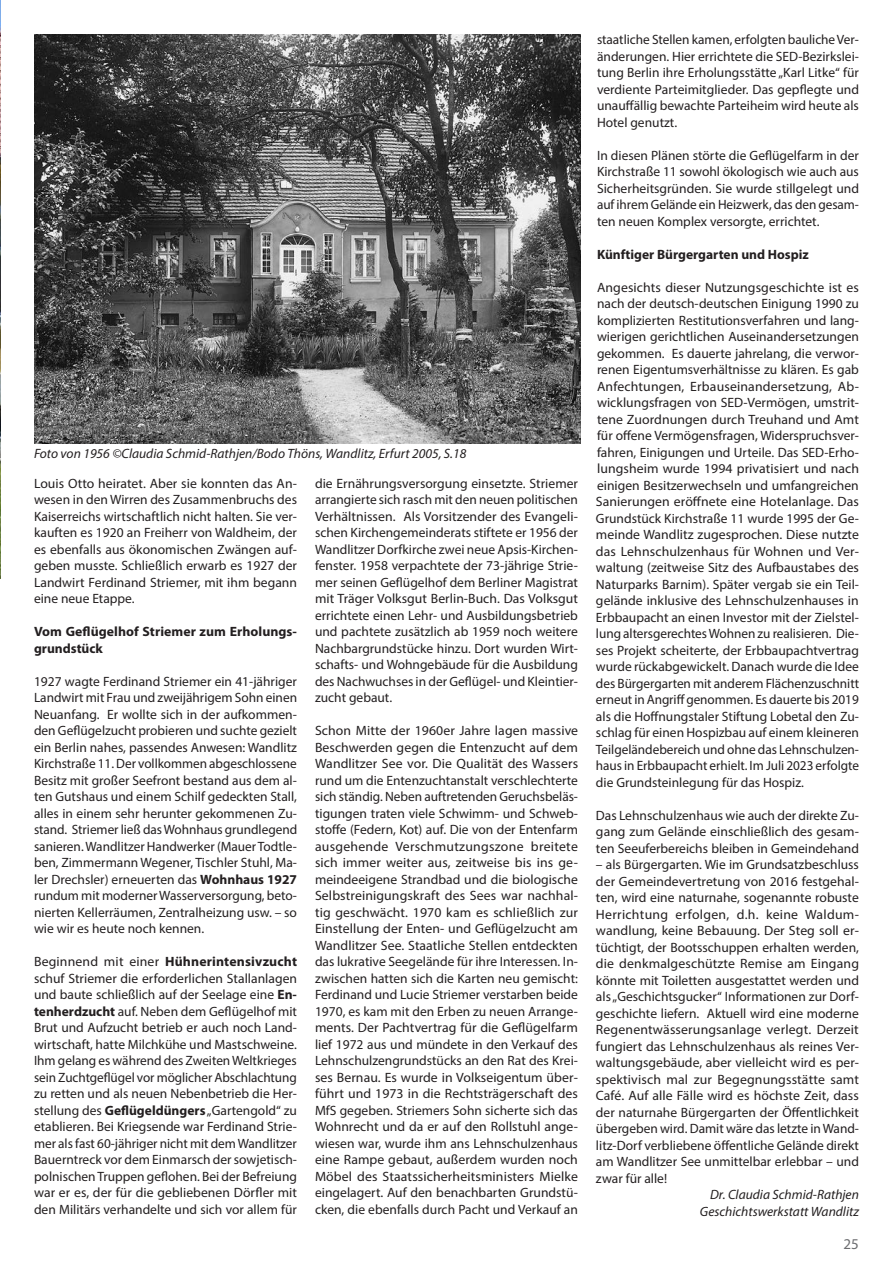
<style>
.page{position:relative;width:893px;height:1263px;background:#fff}
.page>*{position:absolute;margin:0;border:0;box-sizing:border-box;transform-origin:0 0}
.t1{font:15px "Myriad Pro";color:#6c6d70}
.Blocksatz_Zwei{font:13.5px/16.5px "Myriad Pro";color:#231f20;text-align:justify}
.Blocksatz_Zwei-2{font:italic 13.5px "Myriad Pro";color:#231f20}
.Blocksatz_Zwei-3{font:700 13.5px/16.5px "Myriad Pro";color:#231f20}
.s1{font-weight:700}
</style>
<div class="page">
<img style="left:0;top:0;width:1px;height:578px">
<img style="left:34px;top:34px;width:546px;height:409px">
<p class="Blocksatz_Zwei-2" style="left:34px;top:445px;width:434px">Foto von 1956 ©Claudia Schmid-Rathjen/Bodo Thöns, Wandlitz, Erfurt 2005, S.18</p>
<p class="Blocksatz_Zwei" style="left:34px;top:475px;width:265px">Louis Otto heiratet. Aber sie konnten das An&shy;wesen in den Wirren des Zusammenbruchs des Kaiserreichs wirtschaftlich nicht halten. Sie ver&shy;kauften es 1920 an Freiherr von Waldheim, der es ebenfalls aus ökonomischen Zwängen auf&shy;geben musste. Schließlich erwarb es 1927 der Landwirt Ferdinand Striemer, mit ihm begann eine neue Etappe.</p>
<p class="Blocksatz_Zwei-3" style="left:34px;top:623px;width:264px">Vom Geflügelhof Striemer zum Erholungs&shy;grundstück</p>
<p class="Blocksatz_Zwei" style="left:34px;top:673px;width:265px">1927 wagte Ferdinand Striemer ein 41-jähriger Landwirt mit Frau und zweijährigem Sohn einen Neuanfang. Er wollte sich in der aufkommen&shy;den Geflügelzucht probieren und suchte gezielt ein Berlin nahes, passendes Anwesen: Wandlitz Kirchstraße 11. Der vollkommen abgeschlossene Besitz mit großer Seefront bestand aus dem al&shy;ten Gutshaus und einem Schilf gedeckten Stall, alles in einem sehr herunter gekommenen Zu&shy;stand. Striemer ließ das Wohnhaus grundlegend sanieren. Wandlitzer Handwerker (Mauer Todtle&shy;ben, Zimmermann Wegener, Tischler Stuhl, Ma&shy;ler Drechsler) erneuerten das <span class="s1">Wohnhaus 1927 </span>rundum mit moderner Wasserversorgung, beto&shy;nierten Kellerräumen, Zentralheizung usw. – so wie wir es heute noch kennen.</p>
<p class="Blocksatz_Zwei" style="left:34px;top:953px;width:265px">Beginnend mit einer <span class="s1">Hühnerintensivzucht </span>schuf Striemer die erforderlichen Stallanlagen und baute schließlich auf der Seelage eine <span class="s1">En&shy;tenherdzucht</span> auf. Neben dem Geflügelhof mit Brut und Aufzucht betrieb er auch noch Land&shy;wirtschaft, hatte Milchkühe und Mastschweine.<br>Ihm gelang es während des Zweiten Weltkrieges sein Zuchtgeflügel vor möglicher Abschlachtung zu retten und als neuen Nebenbetrieb die Her&shy;stellung des <span class="s1">Geflügeldüngers</span> „Gartengold“ zu etablieren. Bei Kriegsende war Ferdinand Strie&shy;mer als fast 60-jähriger nicht mit dem Wandlitzer Bauerntreck vor dem Einmarsch der sowjetisch&shy;polnischen Truppen geflohen. Bei der Befreiung war er es, der für die gebliebenen Dörfler mit den Militärs verhandelte und sich vor allem für</p>
<p class="Blocksatz_Zwei" style="left:315px;top:475px;width:265px">die Ernährungsversorgung einsetzte. Striemer arrangierte sich rasch mit den neuen politischen Verhältnissen. Als Vorsitzender des Evangeli&shy;schen Kirchengemeinderats stiftete er 1956 der Wandlitzer Dorfkirche zwei neue Apsis-Kirchen&shy;fenster. 1958 verpachtete der 73-jährige Strie&shy;mer seinen Geflügelhof dem Berliner Magistrat mit Träger Volksgut Berlin-Buch. Das Volksgut errichtete einen Lehr- und Ausbildungsbetrieb und pachtete zusätzlich ab 1959 noch weitere Nachbargrundstücke hinzu. Dort wurden Wirt&shy;schafts- und Wohngebäude für die Ausbildung des Nachwuchses in der Geflügel- und Kleintier&shy;zucht gebaut.</p>
<p class="Blocksatz_Zwei" style="left:315px;top:722px;width:265px">Schon Mitte der 1960er Jahre lagen massive Beschwerden gegen die Entenzucht auf dem Wandlitzer See vor. Die Qualität des Wassers rund um die Entenzuchtanstalt verschlechterte sich ständig. Neben auftretenden Geruchsbeläs&shy;tigungen traten viele Schwimm- und Schweb&shy;stoffe (Federn, Kot) auf. Die von der Entenfarm ausgehende Verschmutzungszone breitete sich immer weiter aus, zeitweise bis ins ge&shy;meindeeigene Strandbad und die biologische Selbstreinigungskraft des Sees war nachhal&shy;tig geschwächt. 1970 kam es schließlich zur Einstellung der Enten- und Geflügelzucht am Wandlitzer See. Staatliche Stellen entdeckten das lukrative Seegelände für ihre Interessen. In&shy;zwischen hatten sich die Karten neu gemischt:<br>Ferdinand und Lucie Striemer verstarben beide 1970, es kam mit den Erben zu neuen Arrange&shy;ments. Der Pachtvertrag für die Geflügelfarm lief 1972 aus und mündete in den Verkauf des Lehnschulzengrundstücks an den Rat des Krei&shy;ses Bernau. Es wurde in Volkseigentum über&shy;führt und 1973 in die Rechtsträgerschaft des MfS gegeben. Striemers Sohn sicherte sich das Wohnrecht und da er auf den Rollstuhl ange&shy;wiesen war, wurde ihm ans Lehnschulzenhaus eine Rampe gebaut, außerdem wurden noch Möbel des Staatssicherheitsministers Mielke eingelagert. Auf den benachbarten Grundstü&shy;cken, die ebenfalls durch Pacht und Verkauf an</p>
<p class="Blocksatz_Zwei" style="left:597px;top:31px;width:264px">staatliche Stellen kamen, erfolgten bauliche Ver&shy;änderungen. Hier errichtete die SED-Bezirkslei&shy;tung Berlin ihre Erholungsstätte „Karl Litke“ für verdiente Parteimitglieder. Das gepflegte und unauffällig bewachte Parteiheim wird heute als Hotel genutzt.</p>
<p class="Blocksatz_Zwei" style="left:597px;top:147px;width:264px">In diesen Plänen störte die Geflügelfarm in der Kirchstraße 11 sowohl ökologisch wie auch aus Sicherheitsgründen. Sie wurde stillgelegt und auf ihrem Gelände ein Heizwerk, das den gesam&shy;ten neuen Komplex versorgte, errichtet.</p>
<p class="Blocksatz_Zwei-3" style="left:597px;top:245px;width:213px">Künftiger Bürgergarten und Hospiz</p>
<p class="Blocksatz_Zwei" style="left:596px;top:279px;width:265px">Angesichts dieser Nutzungsgeschichte ist es nach der deutsch-deutschen Einigung 1990 zu komplizierten Restitutionsverfahren und lang&shy;wierigen gerichtlichen Auseinandersetzungen gekommen. Es dauerte jahrelang, die verwor&shy;renen Eigentumsverhältnisse zu klären. Es gab Anfechtungen, Erbauseinandersetzung, Ab&shy;wicklungsfragen von SED-Vermögen, umstrit&shy;tene Zuordnungen durch Treuhand und Amt für offene Vermögensfragen, Widerspruchsver&shy;fahren, Einigungen und Urteile. Das SED-Erho&shy;lungsheim wurde 1994 privatisiert und nach einigen Besitzerwechseln und umfangreichen Sanierungen eröffnete eine Hotelanlage. Das Grundstück Kirchstraße 11 wurde 1995 der Ge&shy;meinde Wandlitz zugesprochen. Diese nutzte das Lehnschulzenhaus für Wohnen und Ver&shy;waltung (zeitweise Sitz des Aufbaustabes des Naturparks Barnim). Später vergab sie ein Teil&shy;gelände inklusive des Lehnschulzenhauses in Erbbaupacht an einen Investor mit der Zielstel&shy;lung altersgerechtes Wohnen zu realisieren. Die&shy;ses Projekt scheiterte, der Erbbaupachtvertrag wurde rückabgewickelt. Danach wurde die Idee des Bürgergarten mit anderem Flächenzuschnitt erneut in Angriff genommen. Es dauerte bis 2019 als die Hoffnungstaler Stiftung Lobetal den Zu&shy;schlag für einen Hospizbau auf einem kleineren Teilgeländebereich und ohne das Lehnschulzen&shy;haus in Erbbaupacht erhielt. Im Juli 2023 erfolgte die Grundsteinlegung für das Hospiz.</p>
<p class="Blocksatz_Zwei" style="left:596px;top:807px;width:264px">Das Lehnschulzenhaus wie auch der direkte Zu&shy;gang zum Gelände einschließlich des gesam&shy;ten Seeuferbereichs bleiben in Gemeindehand</p>
<p class="Blocksatz_Zwei" style="left:596px;top:856px;width:265px">– als Bürgergarten. Wie im Grundsatzbeschluss der Gemeindevertretung von 2016 festgehal&shy;ten, wird eine naturnahe, sogenannte robuste Herrichtung erfolgen, d.h. keine Waldum&shy;wandlung, keine Bebauung. Der Steg soll er&shy;tüchtigt, der Bootsschuppen erhalten werden, die denkmalgeschützte Remise am Eingang könnte mit Toiletten ausgestattet werden und als „Geschichtsgucker“ Informationen zur Dorf&shy;geschichte liefern. Aktuell wird eine moderne Regenentwässerungsanlage verlegt. Derzeit fungiert das Lehnschulzenhaus als reines Ver&shy;waltungsgebäude, aber vielleicht wird es per&shy;spektivisch mal zur Begegnungsstätte samt Café. Auf alle Fälle wird es höchste Zeit, dass der naturnahe Bürgergarten der Öffentlichkeit übergeben wird. Damit wäre das letzte in Wand&shy;litz-Dorf verbliebene öffentliche Gelände direkt am Wandlitzer See unmittelbar erlebbar – und zwar für alle!</p>
<p class="Blocksatz_Zwei-2" style="left:710px;top:1186px;width:150px">Dr. Claudia Schmid-Rathjen</p>
<p class="Blocksatz_Zwei-2" style="left:700px;top:1203px;width:161px">Geschichtswerkstatt Wandlitz</p>
<p class="t1" style="left:844px;top:1234px;width:17px">25</p>
</div>
